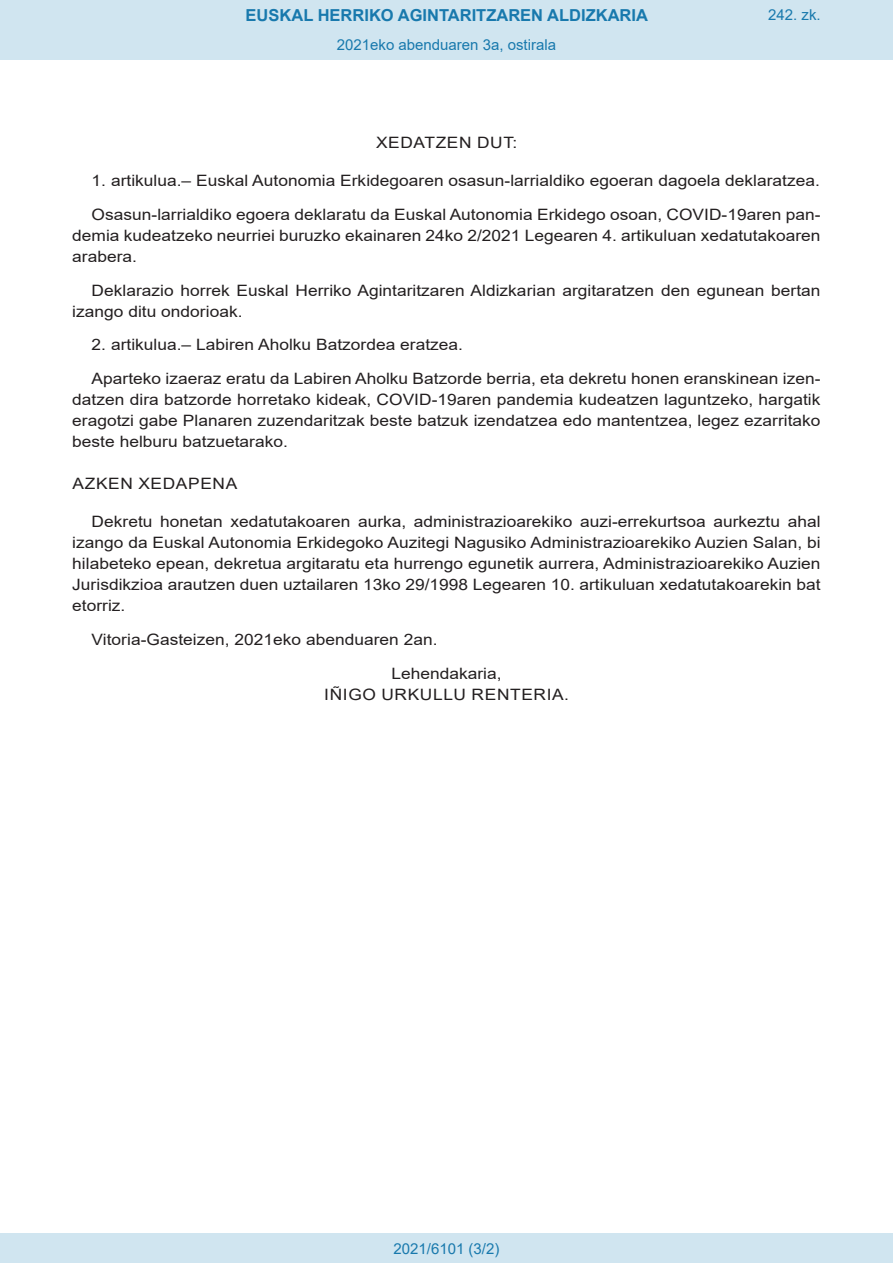
<style>
.page{position:relative;width:893px;height:1263px;background:#fff}
.page>*{position:absolute;margin:0;border:0;box-sizing:border-box;transform-origin:0 0}
.t1{font:700 16.5px "Arial";color:#1879ad}
.BOPVDetalle{font:15.6px/21px "Arial";color:#231f20;text-align:justify;scale:1.11 1}
.BOPVFirmaLugFec{font:15.6px "Arial";color:#231f20;scale:1.11 1}
.BOPVNombreLehen1{font:15.6px "Arial";letter-spacing:.035em;color:#231f20;scale:1.11 1}
.BOPVDisposicion{font:15.6px "Arial";letter-spacing:.035em;color:#231f20;scale:1.11 1}
.BOPVPuestoLehen1{font:15.6px "Arial";color:#231f20;scale:1.11 1}
.BOPVClave{font:15.6px "Arial";letter-spacing:.035em;color:#231f20;scale:1.11 1}
.Paginacion_Centro{font:15px "Arial";color:#1879ad}
</style>
<div class="page">
<div style="left:0;top:0;width:893px;height:60px;background:#d0e5f0"></div>
<div style="left:0;top:1233px;width:893px;height:30px;background:#d0e5f0"></div>
<p class="t1" style="left:246px;top:3px;width:404px">EUSKAL HERRIKO AGINTARITZAREN ALDIZKARIA</p>
<p class="Paginacion_Centro" style="left:337px;top:35px;width:221px">2021eko abenduaren 3a, ostirala</p>
<p class="Paginacion_Centro" style="left:768px;top:5px;width:54px">242. zk.</p>
<p class="BOPVClave" style="left:376px;top:132px;width:129px">XEDATZEN DUT:</p>
<p class="BOPVDetalle" style="left:92px;top:170px;width:658px">1. artikulua.– Euskal Autonomia Erkidegoaren osasun-larrialdiko egoeran dagoela deklaratzea.</p>
<p class="BOPVDetalle" style="left:72px;top:204px;width:676px;text-indent:19px">Osasun-larrialdiko egoera deklaratu da Euskal Autonomia Erkidego osoan, COVID-19aren pan&shy;demia kudeatzeko neurriei buruzko ekainaren 24ko 2/2021 Legearen 4. artikuluan xedatutakoaren arabera.</p>
<p class="BOPVDetalle" style="left:72px;top:280px;width:676px;text-indent:19px">Deklarazio horrek Euskal Herriko Agintaritzaren Aldizkarian argitaratzen den egunean bertan izango ditu ondorioak.</p>
<p class="BOPVDetalle" style="left:92px;top:334px;width:336px">2. artikulua.– Labiren Aholku Batzordea eratzea.</p>
<p class="BOPVDetalle" style="left:72px;top:368px;width:676px;text-indent:19px">Aparteko izaeraz eratu da Labiren Aholku Batzorde berria, eta dekretu honen eranskinean izen&shy;datzen dira batzorde horretako kideak, COVID-19aren pandemia kudeatzen laguntzeko, hargatik eragotzi gabe Planaren zuzendaritzak beste batzuk izendatzea edo mantentzea, legez ezarritako beste helburu batzuetarako.</p>
<p class="BOPVDisposicion" style="left:73px;top:473px;width:150px">AZKEN XEDAPENA</p>
<p class="BOPVDetalle" style="left:72px;top:511px;width:676px;text-indent:19px">Dekretu honetan xedatutakoaren aurka, administrazioarekiko auzi-errekurtsoa aurkeztu ahal izango da Euskal Autonomia Erkidegoko Auzitegi Nagusiko Administrazioarekiko Auzien Salan, bi hilabeteko epean, dekretua argitaratu eta hurrengo egunetik aurrera, Administrazioarekiko Auzien Jurisdikzioa arautzen duen uztailaren 13ko 29/1998 Legearen 10. artikuluan xedatutakoarekin bat etorriz.</p>
<p class="BOPVFirmaLugFec" style="left:92px;top:629px;width:313px">Vitoria-Gasteizen, 2021eko abenduaren 2an.</p>
<p class="BOPVPuestoLehen1" style="left:391px;top:663px;width:101px">Lehendakaria,</p>
<p class="BOPVNombreLehen1" style="left:324px;top:684px;width:222px">IÑIGO URKULLU RENTERIA.</p>
<p class="Paginacion_Centro" style="left:393px;top:1238px;width:107px">2021/6101 (3/2)</p>
</div>
